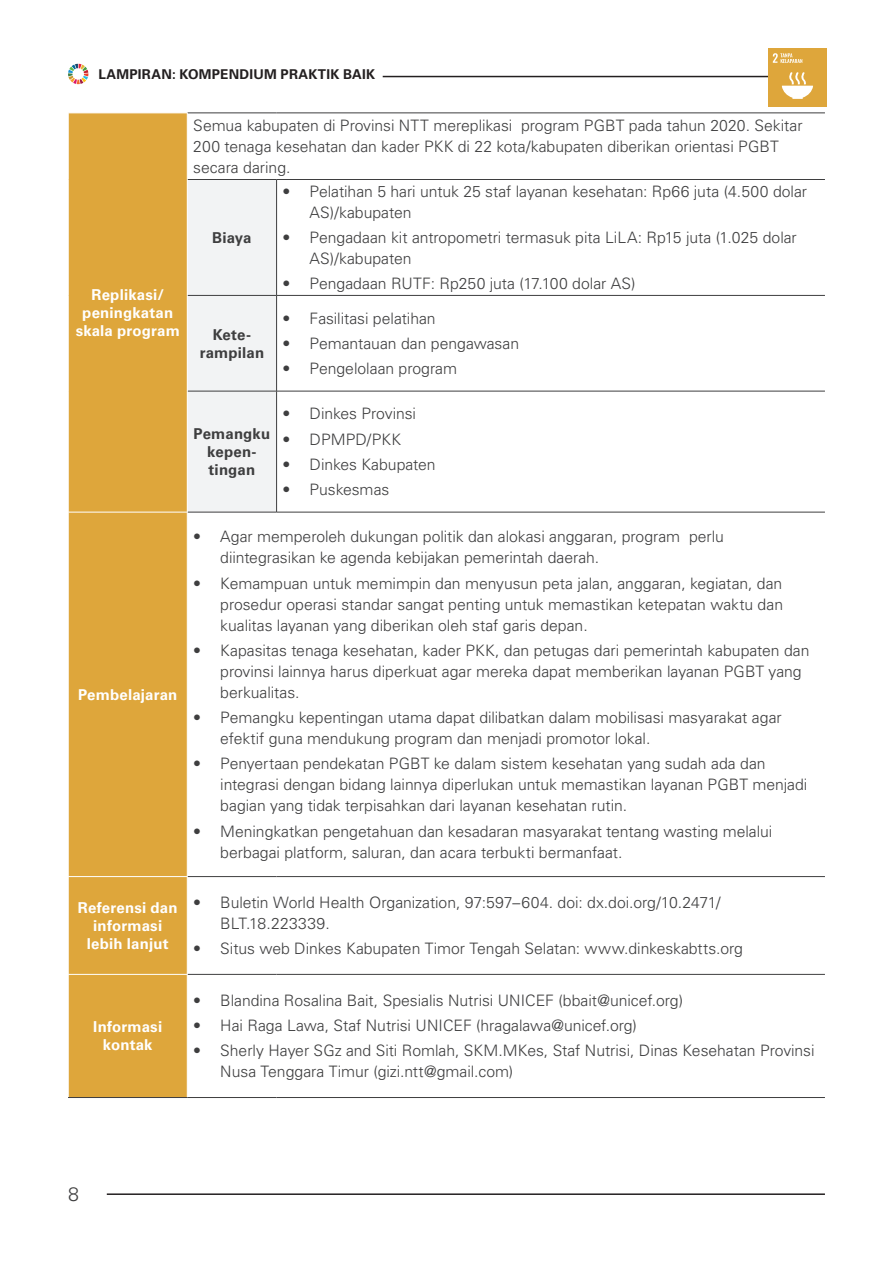
<style>
.page{position:relative;width:893px;height:1263px;background:#fff}
.page>*{position:absolute;margin:0;border:0;box-sizing:border-box;transform-origin:0 0}
.t1{font:300 19.5px "Univers LT Std";color:#3e3e3f}
.bullet_point_table{font:300 15.75px/21px "Univers LT Std";letter-spacing:-.005em;color:#3e3e3f}
.bold_center{font:700 15px/18px "Univers LT Std";letter-spacing:.01em;color:#fff;text-align:center}
.bold_center-2{font:700 15px/18px "Univers LT Std";letter-spacing:.01em;color:#3e3e3f;text-align:center}
.t2{font:700 13.5px "Univers LT Std";letter-spacing:.015em;color:#231f20}
</style>
<div class="page">
<hr style="left:107px;top:1193px;width:718px;height:2px;background:#231f20">
<svg style="left:68px;top:64px;width:20px;height:20px"></svg>
<hr style="left:383px;top:76px;width:442px;height:1px;background:#231f20">
<div style="left:69px;top:114px;width:118px;height:983px;background:#dea63b"></div>
<div style="left:188px;top:180px;width:88px;height:332px;background:#f2f3f4"></div>
<hr style="left:187px;top:113px;width:90px;height:1px;background:#3e3e3f">
<hr style="left:277px;top:113px;width:548px;height:1px;background:#3e3e3f">
<hr style="left:187px;top:179px;width:90px;height:1px;background:#3e3e3f">
<hr style="left:277px;top:179px;width:548px;height:1px;background:#3e3e3f">
<hr style="left:187px;top:295px;width:90px;height:1px;background:#3e3e3f">
<hr style="left:277px;top:295px;width:548px;height:1px;background:#3e3e3f">
<hr style="left:187px;top:391px;width:90px;height:1px;background:#3e3e3f">
<hr style="left:277px;top:391px;width:548px;height:1px;background:#3e3e3f">
<hr style="left:187px;top:512px;width:90px;height:1px;background:#3e3e3f">
<hr style="left:277px;top:512px;width:548px;height:1px;background:#3e3e3f">
<hr style="left:187px;top:876px;width:90px;height:1px;background:#3e3e3f">
<hr style="left:277px;top:876px;width:548px;height:1px;background:#3e3e3f">
<hr style="left:187px;top:974px;width:90px;height:1px;background:#3e3e3f">
<hr style="left:277px;top:974px;width:548px;height:1px;background:#3e3e3f">
<hr style="left:276px;top:180px;width:1px;height:115px;background:#3e3e3f">
<hr style="left:276px;top:296px;width:1px;height:95px;background:#3e3e3f">
<hr style="left:276px;top:391px;width:1px;height:121px;background:#3e3e3f">
<hr style="left:187px;top:113px;width:1px;height:66px;background:#fff">
<hr style="left:187px;top:179px;width:1px;height:116px;background:#fff">
<hr style="left:187px;top:295px;width:1px;height:96px;background:#fff">
<hr style="left:187px;top:391px;width:1px;height:121px;background:#fff">
<hr style="left:68px;top:512px;width:119px;height:1px;background:#fff">
<hr style="left:187px;top:512px;width:1px;height:364px;background:#fff">
<hr style="left:68px;top:876px;width:119px;height:1px;background:#fff">
<hr style="left:68px;top:974px;width:119px;height:1px;background:#fff">
<hr style="left:187px;top:974px;width:1px;height:123px;background:#fff">
<hr style="left:68px;top:1097px;width:119px;height:1px;background:#3e3e3f">
<hr style="left:187px;top:1097px;width:90px;height:1px;background:#3e3e3f">
<hr style="left:277px;top:1097px;width:548px;height:1px;background:#3e3e3f">
<div style="left:768px;top:48px;width:58px;height:58px;background:#dea63b"></div>
<svg style="left:773px;top:53px;width:29px;height:10px"></svg>
<svg style="left:782px;top:72px;width:31px;height:27px"></svg>
<p class="t2" style="left:99px;top:66px;width:278px">LAMPIRAN: KOMPENDIUM PRAKTIK BAIK</p>
<p class="bold_center" style="left:76px;top:286px;width:106px">Replikasi/ peningkatan skala program</p>
<p class="bold_center" style="left:78px;top:686px;width:101px">Pembelajaran</p>
<p class="bullet_point_table" style="left:193px;top:115px;width:611px">Semua kabupaten di Provinsi NTT mereplikasi program PGBT pada tahun 2020. Sekitar<br>200 tenaga kesehatan dan kader PKK di 22 kota/kabupaten diberikan orientasi PGBT secara daring.</p>
<p class="bold_center-2" style="left:212px;top:229px;width:41px">Biaya</p>
<p class="bold_center-2" style="left:200px;top:325px;width:66px">Kete&shy;rampilan</p>
<p class="bold_center-2" style="left:194px;top:425px;width:78px">Pemangku kepen&shy;tingan</p>
<p class="bullet_point_table" style="left:310px;top:181px;width:499px;text-indent:-27px">• Pelatihan 5 hari untuk 25 staf layanan kesehatan: Rp66 juta (4.500 dolar<br>AS)/kabupaten</p>
<p class="bullet_point_table" style="left:310px;top:227px;width:489px;text-indent:-27px">• Pengadaan kit antropometri termasuk pita LiLA: Rp15 juta (1.025 dolar<br>AS)/kabupaten</p>
<p class="bullet_point_table" style="left:283px;top:273px;width:355px">• Pengadaan RUTF: Rp250 juta (17.100 dolar AS)</p>
<p class="bullet_point_table" style="left:283px;top:308px;width:155px">• Fasilitasi pelatihan</p>
<p class="bullet_point_table" style="left:283px;top:333px;width:238px">• Pemantauan dan pengawasan</p>
<p class="bullet_point_table" style="left:283px;top:358px;width:176px">• Pengelolaan program</p>
<p class="bullet_point_table" style="left:283px;top:403px;width:135px">• Dinkes Provinsi</p>
<p class="bullet_point_table" style="left:283px;top:429px;width:120px">• DPMPD/PKK</p>
<p class="bullet_point_table" style="left:283px;top:454px;width:155px">• Dinkes Kabupaten</p>
<p class="bullet_point_table" style="left:283px;top:479px;width:108px">• Puskesmas</p>
<p class="bullet_point_table" style="left:220px;top:526px;width:505px;text-indent:-27px">• Agar memperoleh dukungan politik dan alokasi anggaran, program perlu diintegrasikan ke agenda kebijakan pemerintah daerah.</p>
<p class="bullet_point_table" style="left:220px;top:573px;width:564px;text-align:justify;text-indent:-27px">• Kemampuan untuk memimpin dan menyusun peta jalan, anggaran, kegiatan, dan prosedur operasi standar sangat penting untuk memastikan ketepatan waktu dan kualitas layanan yang diberikan oleh staf garis depan.</p>
<p class="bullet_point_table" style="left:220px;top:640px;width:591px;text-indent:-27px">• Kapasitas tenaga kesehatan, kader PKK, dan petugas dari pemerintah kabupaten dan provinsi lainnya harus diperkuat agar mereka dapat memberikan layanan PGBT yang berkualitas.</p>
<p class="bullet_point_table" style="left:220px;top:707px;width:563px;text-indent:-27px">• Pemangku kepentingan utama dapat dilibatkan dalam mobilisasi masyarakat agar efektif guna mendukung program dan menjadi promotor lokal.</p>
<p class="bullet_point_table" style="left:220px;top:753px;width:589px;text-indent:-27px">• Penyertaan pendekatan PGBT ke dalam sistem kesehatan yang sudah ada dan integrasi dengan bidang lainnya diperlukan untuk memastikan layanan PGBT menjadi bagian yang tidak terpisahkan dari layanan kesehatan rutin.</p>
<p class="bullet_point_table" style="left:220px;top:821px;width:553px;text-indent:-27px">• Meningkatkan pengetahuan dan kesadaran masyarakat tentang wasting melalui berbagai platform, saluran, dan acara terbukti bermanfaat.</p>
<p class="bold_center" style="left:78px;top:899px;width:101px">Referensi dan informasi lebih lanjut</p>
<p class="bullet_point_table" style="left:220px;top:892px;width:502px;text-indent:-27px">• Buletin World Health Organization, 97:597–604. doi: dx.doi.org/10.2471/<br>BLT.18.223339.</p>
<p class="bullet_point_table" style="left:193px;top:938px;width:551px">• Situs web Dinkes Kabupaten Timor Tengah Selatan: www.dinkeskabtts.org</p>
<p class="bold_center" style="left:93px;top:1018px;width:70px">Informasi kontak</p>
<p class="bullet_point_table" style="left:193px;top:990px;width:491px">• Blandina Rosalina Bait, Spesialis Nutrisi UNICEF (bbait@unicef.org)</p>
<p class="bullet_point_table" style="left:193px;top:1015px;width:445px">• Hai Raga Lawa, Staf Nutrisi UNICEF (hragalawa@unicef.org)</p>
<p class="bullet_point_table" style="left:220px;top:1040px;width:596px;text-indent:-27px">• Sherly Hayer SGz and Siti Romlah, SKM.MKes, Staf Nutrisi, Dinas Kesehatan Provinsi<br>Nusa Tenggara Timur (gizi.ntt@gmail.com)</p>
<p class="t1" style="left:68px;top:1182px;width:12px">8</p>
</div>
